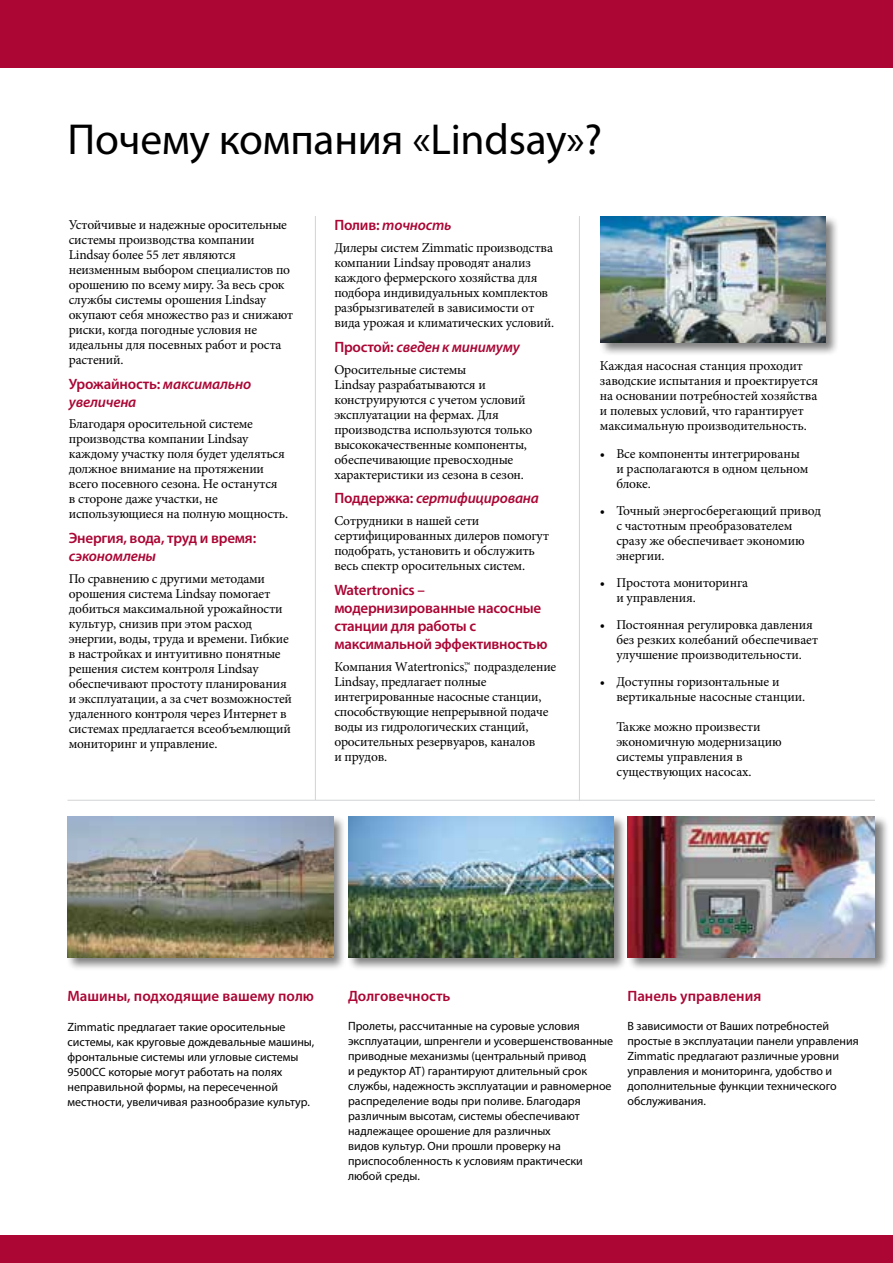
<style>
.page{position:relative;width:893px;height:1263px;background:#fff}
.page>*{position:absolute;margin:0;border:0;box-sizing:border-box;transform-origin:0 0}
.t1{font:43.5px "Myriad Pro";letter-spacing:-.005em;color:#000}
.t2{font:600 15px/18px "Myriad Pro";letter-spacing:-.015em;color:#ab0634}
.t3{font:italic 600 15px/18px "Myriad Pro";letter-spacing:-.015em;color:#ab0634}
.t4{font:13.5px/15px "Minion Pro";letter-spacing:-.015em;color:#000}
.t5{font:12px/15px "Myriad Pro";color:#000}
.s1{font-style:normal}
</style>
<div class="page">
<div style="left:0;top:1236px;width:893px;height:27px;background:#ab0634"></div>
<div style="left:0;top:0;width:893px;height:68px;background:#ab0634"></div>
<div style="left:66px;top:814px;width:281px;height:157px;background:#000;opacity:.5"></div>
<img style="left:68px;top:816px;width:265px;height:141px">
<div style="left:346px;top:814px;width:281px;height:157px;background:#000;opacity:.5"></div>
<img style="left:348px;top:816px;width:265px;height:141px">
<div style="left:626px;top:815px;width:263px;height:157px;background:#000;opacity:.5"></div>
<img style="left:627px;top:816px;width:248px;height:141px">
<hr style="left:68px;top:800px;width:807px;height:1px;background:#d1d3d4">
<hr style="left:315px;top:216px;width:1px;height:584px;background:#d1d3d4">
<hr style="left:579px;top:216px;width:1px;height:585px;background:#d1d3d4">
<div style="left:598px;top:214px;width:241px;height:142px;background:#000;opacity:.5"></div>
<img style="left:600px;top:216px;width:225px;height:126px">
<h1 class="t1" style="left:68px;top:113px;width:536px">Почему компания «Lindsay»?</h1>
<p class="t4" style="left:69px;top:217px;width:226px">Устойчивые и надежные оросительные системы производства компании<br>Lindsay более 55 лет являются неизменным выбором специалистов по орошению по всему миру. За весь срок службы системы орошения Lindsay окупают себя множество раз и снижают риски, когда погодные условия не идеальны для посевных работ и роста растений.</p>
<p class="t3" style="left:69px;top:374px;width:184px"><span class="s1">Урожайность:</span> максимально увеличена</p>
<p class="t4" style="left:69px;top:417px;width:221px">Благодаря оросительной системе производства компании Lindsay каждому участку поля будет уделяться должное внимание на протяжении всего посевного сезона. Не останутся<br>в стороне даже участки, не использующиеся на полную мощность.</p>
<p class="t2" style="left:69px;top:529px;width:189px">Энергия, вода, труд и время:</p>
<p class="t3" style="left:69px;top:547px;width:89px">сэкономлены</p>
<p class="t4" style="left:69px;top:571px;width:225px">По сравнению с другими методами орошения система Lindsay помогает добиться максимальной урожайности культур, снизив при этом расход энергии, воды, труда и времени. Гибкие в настройках и интуитивно понятные решения систем контроля Lindsay обеспечивают простоту планирования и эксплуатации, а за счет возможностей удаленного контроля через Интернет в системах предлагается всеобъемлющий мониторинг и управление.</p>
<p class="t3" style="left:334px;top:216px;width:119px"><span class="s1">Полив:</span> точность</p>
<p class="t4" style="left:334px;top:240px;width:221px">Дилеры систем Zimmatic производства компании Lindsay проводят анализ каждого фермерского хозяйства для подбора индивидуальных комплектов разбрызгивателей в зависимости от вида урожая и климатических условий.</p>
<p class="t3" style="left:334px;top:337px;width:187px"><span class="s1">Простой:</span> сведен к минимуму</p>
<p class="t4" style="left:334px;top:362px;width:199px">Оросительные системы<br>Lindsay разрабатываются и конструируются с учетом условий эксплуатации на фермах. Для производства используются только высококачественные компоненты, обеспечивающие превосходные характеристики из сезона в сезон.</p>
<p class="t3" style="left:334px;top:489px;width:206px"><span class="s1">Поддержка:</span> сертифицирована</p>
<p class="t4" style="left:334px;top:513px;width:216px">Сотрудники в нашей сети сертифицированных дилеров помогут подобрать, установить и обслужить весь спектр оросительных систем.</p>
<p class="t2" style="left:334px;top:580px;width:215px">Watertronics – модернизированные насосные станции для работы с максимальной эффективностью</p>
<p class="t4" style="left:334px;top:659px;width:224px">Компания Watertronics™, подразделение<br>Lindsay, предлагает полные интегрированные насосные станции, способствующие непрерывной подаче воды из гидрологических станций, оросительных резервуаров, каналов<br>и прудов.</p>
<p class="t4" style="left:600px;top:359px;width:220px">Каждая насосная станция проходит заводские испытания и проектируется на основании потребностей хозяйства и полевых условий, что гарантирует максимальную производительность.</p>
<p class="t4" style="left:616px;top:446px;width:194px;text-indent:-16px">• Все компоненты интегрированы и располагаются в одном цельном блоке.</p>
<p class="t4" style="left:616px;top:503px;width:206px;text-indent:-16px">• Точный энергосберегающий привод с частотным преобразователем сразу же обеспечивает экономию энергии.</p>
<p class="t4" style="left:616px;top:575px;width:133px;text-indent:-16px">• Простота мониторинга и управления.</p>
<p class="t4" style="left:616px;top:617px;width:203px;text-indent:-16px">• Постоянная регулировка давления без резких колебаний обеспечивает улучшение производительности.</p>
<p class="t4" style="left:616px;top:674px;width:190px;text-indent:-16px">• Доступны горизонтальные и вертикальные насосные станции.</p>
<p class="t4" style="left:616px;top:719px;width:167px">Также можно произвести экономичную модернизацию системы управления в существующих насосах.</p>
<p class="t2" style="left:68px;top:987px;width:248px">Машины, подходящие вашему полю</p>
<p class="t5" style="left:68px;top:1019px;width:248px">Zimmatic предлагает такие оросительные системы, как круговые дождевальные машины, фронтальные системы или угловые системы 9500СС которые могут работать на полях неправильной формы, на пересеченной местности, увеличивая разнообразие культур.</p>
<p class="t2" style="left:348px;top:987px;width:104px">Долговечность</p>
<p class="t5" style="left:348px;top:1018px;width:267px">Пролеты, рассчитанные на суровые условия эксплуатации, шпренгели и усовершенствованные приводные механизмы (центральный привод<br>и редуктор AT) гарантируют длительный срок службы, надежность эксплуатации и равномерное распределение воды при поливе. Благодаря различным высотам, системы обеспечивают надлежащее орошение для различных<br>видов культур. Они прошли проверку на приспособленность к условиям практически любой среды.</p>
<p class="t2" style="left:627px;top:987px;width:135px">Панель управления</p>
<p class="t5" style="left:627px;top:1018px;width:233px">В зависимости от Ваших потребностей простые в эксплуатации панели управления Zimmatic предлагают различные уровни управления и мониторинга, удобство и дополнительные функции технического обслуживания.</p>
</div>
